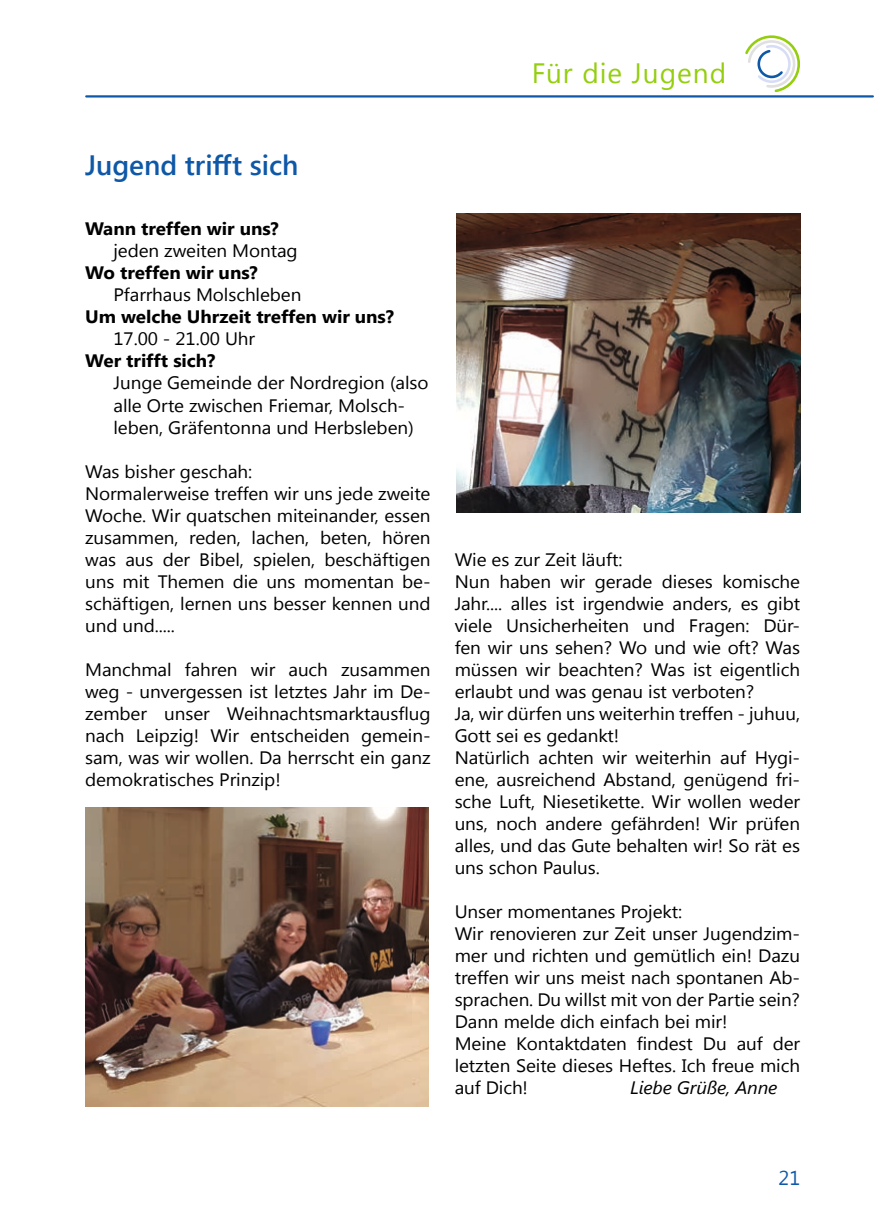
<style>
.page{position:relative;width:874px;height:1225px;background:#fff}
.page>*{position:absolute;margin:0;border:0;box-sizing:border-box;transform-origin:0 0}
.t1{font:600 28px "Segoe UI";letter-spacing:-.005em;color:#0e58a7}
.t2{font:28px "Segoe UI";letter-spacing:.035em;color:#94ce0e}
.t3{font:20px "Segoe UI";color:#0e58a7}
.t4{font:18px/22px "Segoe UI";letter-spacing:-.005em;color:#000;scale:1.05 1}
.t5{font:700 18px "Segoe UI";letter-spacing:-.005em;color:#000;scale:1.05 1}
.t6{font:italic 18px "Segoe UI";letter-spacing:-.005em;color:#000;scale:1.05 1}
</style>
<div class="page">
<img style="left:456px;top:213px;width:343px;height:299px">
<img style="left:85px;top:807px;width:343px;height:299px">
<hr style="left:86px;top:95px;width:786px;height:2px;background:#0e58a7">
<svg style="left:745px;top:35px;width:55px;height:58px"></svg>
<h1 class="t2" style="left:531px;top:54px;width:196px">Für die Jugend</h1>
<h1 class="t1" style="left:85px;top:143px;width:215px">Jugend trifft sich</h1>
<p class="t5" style="left:85px;top:216px;width:186px">Wann treffen wir uns?</p>
<p class="t4" style="left:113px;top:239px;width:177px">jeden zweiten Montag</p>
<p class="t5" style="left:85px;top:260px;width:166px">Wo treffen wir uns?</p>
<p class="t4" style="left:113px;top:283px;width:180px">Pfarrhaus Molschleben</p>
<p class="t5" style="left:85px;top:304px;width:295px">Um welche Uhrzeit treffen wir uns?</p>
<p class="t4" style="left:113px;top:327px;width:136px">17.00 - 21.00 Uhr</p>
<p class="t5" style="left:85px;top:348px;width:125px">Wer trifft sich?</p>
<p class="t4" style="left:113px;top:371px;width:301px">Junge Gemeinde der Nordregion (also alle Orte zwischen Friemar, Molsch&shy;leben, Gräfentonna und Herbsleben)</p>
<p class="t4" style="left:85px;top:459px;width:330px">Was bisher geschah:<br>Normalerweise treffen wir uns jede zweite Woche. Wir quatschen miteinander, essen zusammen, reden, lachen, beten, hören was aus der Bibel, spielen, beschäftigen uns mit Themen die uns momentan be&shy;schäftigen, lernen uns besser kennen und und und.....</p>
<p class="t4" style="left:85px;top:657px;width:330px;text-align:justify">Manchmal fahren wir auch zusammen weg - unvergessen ist letztes Jahr im De&shy;zember unser Weihnachtsmarktausflug nach Leipzig! Wir entscheiden gemein&shy;sam, was wir wollen. Da herrscht ein ganz demokratisches Prinzip!</p>
<p class="t4" style="left:454px;top:547px;width:330px">Wie es zur Zeit läuft:<br>Nun haben wir gerade dieses komische Jahr.... alles ist irgendwie anders, es gibt viele Unsicherheiten und Fragen: Dür&shy;fen wir uns sehen? Wo und wie oft? Was müssen wir beachten? Was ist eigentlich erlaubt und was genau ist verboten?<br>Ja, wir dürfen uns weiterhin treffen - juhuu, Gott sei es gedankt!<br>Natürlich achten wir weiterhin auf Hygi&shy;ene, ausreichend Abstand, genügend fri&shy;sche Luft, Niesetikette. Wir wollen weder uns, noch andere gefährden! Wir prüfen alles, und das Gute behalten wir! So rät es uns schon Paulus.</p>
<p class="t4" style="left:454px;top:899px;width:330px">Unser momentanes Projekt:<br>Wir renovieren zur Zeit unser Jugendzim&shy;mer und richten und gemütlich ein! Dazu treffen wir uns meist nach spontanen Ab&shy;sprachen. Du willst mit von der Partie sein?<br>Dann melde dich einfach bei mir!<br>Meine Kontaktdaten findest Du auf der letzten Seite dieses Heftes. Ich freue mich auf Dich!</p>
<p class="t6" style="left:629px;top:1074px;width:142px">Liebe Grüße, Anne</p>
<p class="t3" style="left:778px;top:1164px;width:23px">21</p>
</div>
